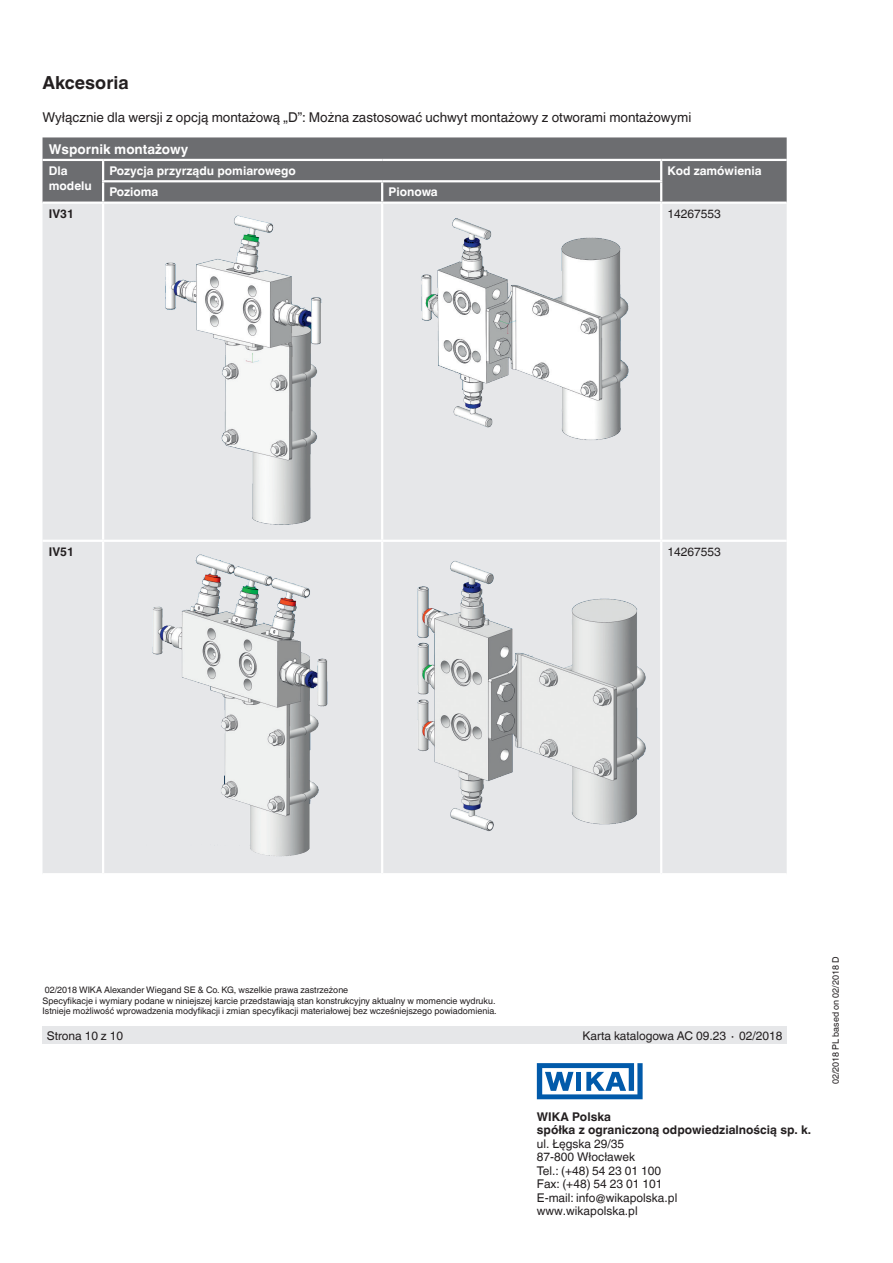
<style>
.page{position:relative;width:893px;height:1263px;background:#fff}
.page>*{position:absolute;margin:0;border:0;box-sizing:border-box;transform-origin:0 0}
.t1{font:700 18px "Helvetica World";color:#231f20}
.t2{font:13.5px "Helvetica World";color:#231f20}
.t3{font:700 13.5px "Helvetica World";color:#fff}
.t4{font:12px/13.5px "Helvetica World";color:#231f20}
.t5{font:700 12px/15px "Helvetica World";color:#fff}
.t6{font:700 12px/13.5px "Helvetica World";color:#231f20}
.t7{font:9px/10.5px "Helvetica World";color:#231f20}
</style>
<div class="page">
<svg style="left:537px;top:1063px;width:106px;height:36px"></svg>
<div style="left:43px;top:1027px;width:744px;height:17px;background:#e6e7e9"></div>
<div style="left:43px;top:137px;width:744px;height:65px;background:#6c6d70"></div>
<div style="left:43px;top:204px;width:744px;height:669px;background:#e6e7e9"></div>
<hr style="left:381px;top:182px;width:2px;height:20px;background:#fff">
<hr style="left:102px;top:204px;width:2px;height:336px;background:#fff">
<hr style="left:103px;top:540px;width:279px;height:2px;background:#fff">
<hr style="left:382px;top:540px;width:279px;height:2px;background:#fff">
<hr style="left:43px;top:159px;width:60px;height:2px;background:#fff">
<hr style="left:102px;top:182px;width:2px;height:20px;background:#fff">
<hr style="left:103px;top:159px;width:279px;height:2px;background:#fff">
<svg style="left:102px;top:161px;width:2px;height:19px"></svg>
<hr style="left:382px;top:159px;width:279px;height:2px;background:#fff">
<hr style="left:102px;top:180px;width:280px;height:2px;background:#fff">
<hr style="left:382px;top:180px;width:280px;height:2px;background:#fff">
<hr style="left:661px;top:159px;width:126px;height:2px;background:#fff">
<svg style="left:660px;top:161px;width:2px;height:19px"></svg>
<hr style="left:660px;top:182px;width:2px;height:20px;background:#fff">
<hr style="left:381px;top:204px;width:2px;height:336px;background:#fff">
<hr style="left:381px;top:542px;width:2px;height:331px;background:#fff">
<hr style="left:43px;top:540px;width:60px;height:2px;background:#fff">
<hr style="left:102px;top:542px;width:2px;height:331px;background:#fff">
<hr style="left:661px;top:540px;width:126px;height:2px;background:#fff">
<hr style="left:660px;top:542px;width:2px;height:331px;background:#fff">
<hr style="left:660px;top:204px;width:2px;height:336px;background:#fff">
<img style="left:157px;top:208px;width:171px;height:321px">
<img style="left:414px;top:214px;width:216px;height:237px">
<img style="left:146px;top:547px;width:193px;height:316px">
<img style="left:393px;top:552px;width:257px;height:283px">
<h1 class="t1" style="left:43px;top:73px;width:88px">Akcesoria</h1>
<h2 class="t2" style="left:43px;top:110px;width:650px">Wyłącznie dla wersji z opcją montażową „D”: Można zastosować uchwyt montażowy z otworami montażowymi</h2>
<h2 class="t3" style="left:49px;top:141px;width:141px">Wspornik montażowy</h2>
<h3 class="t5" style="left:49px;top:163px;width:45px">Dla modelu</h3>
<h3 class="t5" style="left:109px;top:163px;width:188px">Pozycja przyrządu pomiarowego</h3>
<h3 class="t5" style="left:668px;top:163px;width:96px">Kod zamówienia</h3>
<h3 class="t5" style="left:109px;top:185px;width:51px">Pozioma</h3>
<h3 class="t5" style="left:389px;top:185px;width:51px">Pionowa</h3>
<h3 class="t6" style="left:49px;top:207px;width:27px">IV31</h3>
<h3 class="t4" style="left:668px;top:207px;width:55px">14267553</h3>
<h3 class="t6" style="left:49px;top:545px;width:27px">IV51</h3>
<h3 class="t4" style="left:668px;top:545px;width:55px">14267553</h3>
<p class="t7" style="left:43px;top:985px;width:456px">02/2018 WIKA Alexander Wiegand SE &amp; Co. KG, wszelkie prawa zastrzeżone<br>Specyfikacje i wymiary podane w niniejszej karcie przedstawiają stan konstrukcyjny aktualny w momencie wydruku.<br>Istnieje możliwość wprowadzenia modyfikacji i zmian specyfikacji materiałowej bez wcześniejszego powiadomienia.</p>
<h3 class="t4" style="left:47px;top:1029px;width:78px">Strona 10 z 10</h3>
<h3 class="t4" style="left:582px;top:1029px;width:201px">Karta katalogowa AC 09.23 ∙ 02/2018</h3>
<h3 class="t6" style="left:537px;top:1110px;width:276px">WIKA Polska<br>spółka z ograniczoną odpowiedzialnością sp. k.</h3>
<h3 class="t4" style="left:537px;top:1137px;width:142px">ul. Łęgska 29/35<br>87-800 Włocławek<br>Tel.: (+48) 54 23 01 100<br>Fax: (+48) 54 23 01 101<br>E-mail: info@wikapolska.pl www.wikapolska.pl</h3>
<p class="t7" style="left:830px;top:1084px;width:129px;rotate:-90deg">02/2018 PL based on 02/2018 D</p>
</div>
